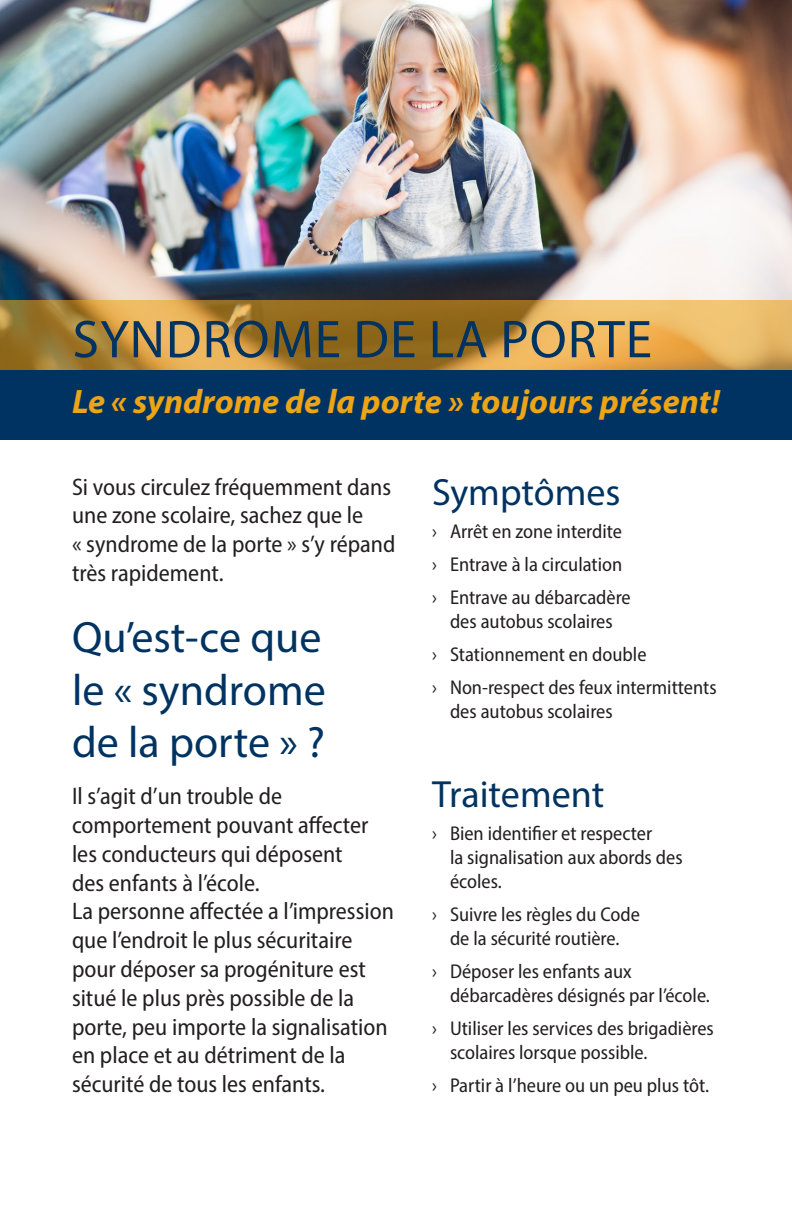
<style>
.page{position:relative;width:792px;height:1224px;background:#fff}
.page>*{position:absolute;margin:0;border:0;box-sizing:border-box;transform-origin:0 0}
.Main_title{font:53.6px "Myriad Pro";letter-spacing:.02em;color:#003361}
.text_subtitle{font:44px/52.8px "Myriad Pro";color:#003361;text-align:justify}
.symptomes{font:38px "Myriad Pro";color:#003361}
.Subtitle{font:italic 700 34px "Myriad Pro";color:#eda416}
.t1{font:semi-condensed 24px/28.8px "Myriad Pro";color:#231f20}
.t2{font:semi-condensed 20px/24px "Myriad Pro";color:#231f20}
</style>
<div class="page">
<img style="left:0;top:0;width:792px;height:300px">
<div style="left:0;top:370px;width:792px;height:70px;background:#003361"></div>
<svg style="left:0;top:300px;width:792px;height:70px;background:#c19241"></svg>
<p class="Main_title" style="left:73px;top:306px;width:581px">SYNDROME DE LA PORTE</p>
<p class="Subtitle" style="left:72px;top:380px;width:649px">Le « syndrome de la porte » toujours présent!</p>
<p class="t1" style="left:72px;top:472px;width:325px">Si vous circulez fréquemment dans une zone scolaire, sachez que le<br>« syndrome de la porte » s’y répand très rapidement.</p>
<p class="text_subtitle" style="left:72px;top:610px;width:255px">Qu’est-ce que le « syndrome de la porte » ?</p>
<p class="t1" style="left:72px;top:781px;width:323px">Il s’agit d’un trouble de comportement pouvant affecter les conducteurs qui déposent<br>des enfants à l’école.<br>La personne affectée a l’impression que l’endroit le plus sécuritaire pour déposer sa progéniture est situé le plus près possible de la porte, peu importe la signalisation en place et au détriment de la sécurité de tous les enfants.</p>
<p class="symptomes" style="left:432px;top:469px;width:190px">Symptômes</p>
<p class="t2" style="left:432px;top:519px;width:192px">› Arrêt en zone interdite</p>
<p class="t2" style="left:432px;top:552px;width:192px">› Entrave à la circulation</p>
<p class="t2" style="left:432px;top:585px;width:200px;text-align:center">› Entrave au débarcadère des autobus scolaires</p>
<p class="t2" style="left:432px;top:642px;width:216px">› Stationnement en double</p>
<p class="t2" style="left:450px;top:675px;width:268px;text-indent:-18px">› Non-respect des feux intermittents des autobus scolaires</p>
<p class="symptomes" style="left:432px;top:771px;width:174px">Traitement</p>
<p class="t2" style="left:450px;top:821px;width:234px;text-indent:-18px">› Bien identifier et respecter<br>la signalisation aux abords des écoles.</p>
<p class="t2" style="left:432px;top:902px;width:210px;text-align:center">› Suivre les règles du Code de la sécurité routière.</p>
<p class="t2" style="left:450px;top:959px;width:262px;text-indent:-18px">› Déposer les enfants aux débarcadères désignés par l’école.</p>
<p class="t2" style="left:450px;top:1016px;width:265px;text-indent:-18px">› Utiliser les services des brigadières scolaires lorsque possible.</p>
<p class="t2" style="left:432px;top:1073px;width:279px">› Partir à l’heure ou un peu plus tôt.</p>
</div>
